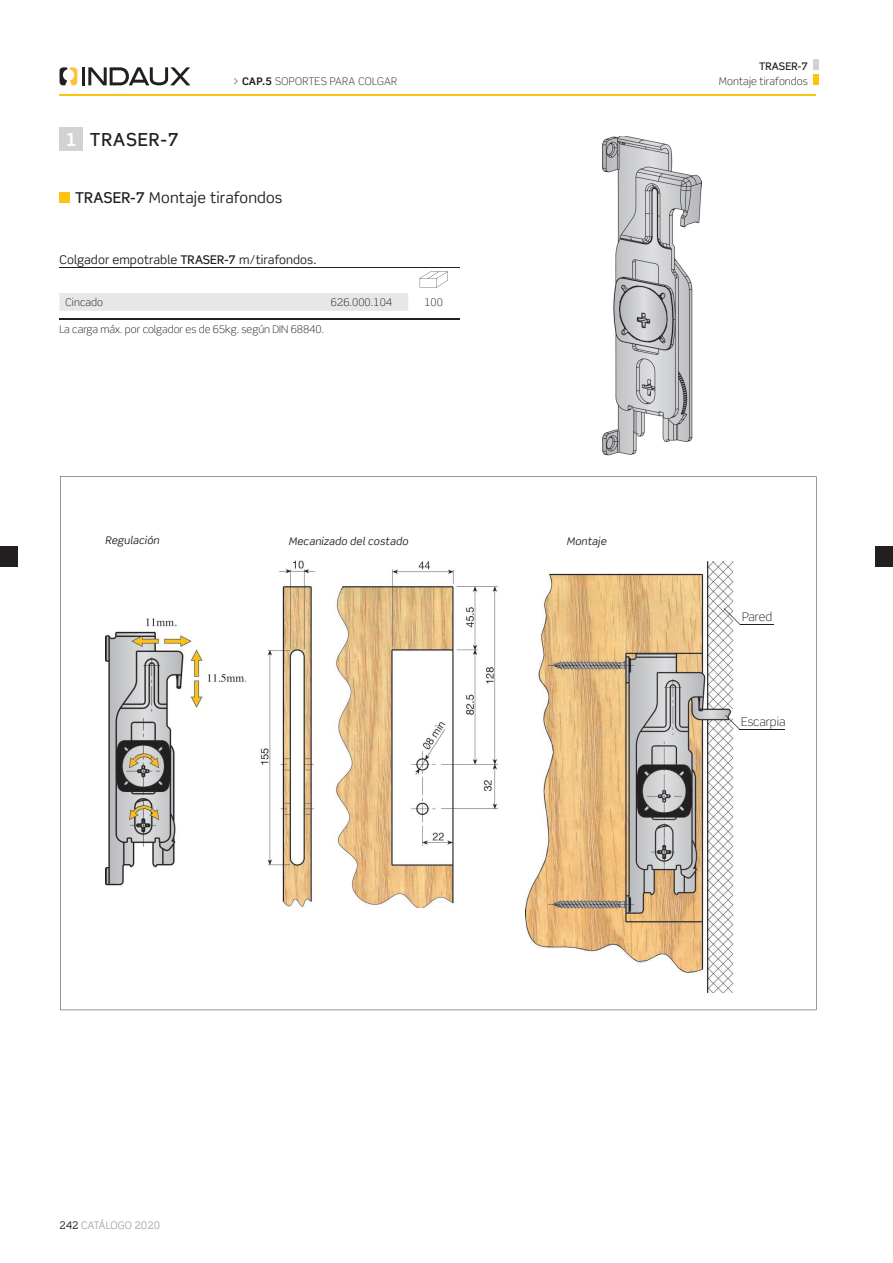
<style>
.page{position:relative;width:893px;height:1263px;background:#fff}
.page>*{position:absolute;margin:0;border:0;box-sizing:border-box;transform-origin:0 0}
.t1{font:500 18px "Scene Pro";letter-spacing:.05em;color:#231f20}
.t2{font:700 18px "Scene Pro";color:#fff}
.t3{font:15px "Scene Pro";letter-spacing:.01em;color:#231f20}
.t4{font:12px "Scene Pro";letter-spacing:.005em;color:#231f20}
.t5{font:300 12px "Scene Pro";color:#231f20}
.t6{font:300 10.5px "Scene Pro";letter-spacing:.01em;color:#231f20}
.t7{font:italic 10.5px "Scene Pro";letter-spacing:.01em;color:#231f20}
.t8{font:300 10.5px "Scene Pro";letter-spacing:.03em;color:#231f20}
.t9{font:10.5px "Scene Pro";color:#a8a9ad}
.t10{font:500 10.5px "Scene Pro";letter-spacing:.01em;color:#231f20}
.s1{font-weight:700}
.s2{font-weight:500}
.s3{color:#231f20}
</style>
<div class="page">
<div style="left:813px;top:60px;width:6px;height:10px;background:#d1d2d4"></div>
<div style="left:813px;top:74px;width:6px;height:11px;background:#fec210"></div>
<hr style="left:60px;top:94px;width:756px;height:1px;background:#fec210">
<svg style="left:60px;top:67px;width:17px;height:18px"></svg>
<hr style="left:82px;top:67px;width:3px;height:18px;background:#231f20">
<svg style="left:88px;top:67px;width:102px;height:18px"></svg>
<svg style="left:60px;top:476px;width:756px;height:534px"></svg>
<img style="left:602px;top:136px;width:99px;height:320px">
<div style="left:60px;top:295px;width:348px;height:16px;background:#e6e7e9"></div>
<hr style="left:60px;top:267px;width:161px;height:1px;background:#231f20">
<hr style="left:221px;top:267px;width:94px;height:1px;background:#231f20">
<hr style="left:315px;top:267px;width:93px;height:1px;background:#231f20">
<hr style="left:408px;top:267px;width:51px;height:1px;background:#231f20">
<hr style="left:60px;top:294px;width:161px;height:1px;background:#e6e7e9">
<hr style="left:221px;top:294px;width:94px;height:1px;background:#e6e7e9">
<hr style="left:315px;top:294px;width:93px;height:1px;background:#e6e7e9">
<hr style="left:60px;top:319px;width:161px;height:1px;background:#231f20">
<hr style="left:221px;top:319px;width:94px;height:1px;background:#231f20">
<hr style="left:315px;top:319px;width:93px;height:1px;background:#231f20">
<hr style="left:408px;top:319px;width:51px;height:1px;background:#231f20">
<svg style="left:420px;top:272px;width:28px;height:15px"></svg>
<img style="left:260px;top:560px;width:238px;height:348px">
<img style="left:526px;top:561px;width:207px;height:432px">
<svg style="left:724px;top:608px;width:17px;height:17px"></svg>
<hr style="left:740px;top:625px;width:34px;height:1px;background:#231f20">
<svg style="left:725px;top:715px;width:15px;height:15px"></svg>
<hr style="left:739px;top:729px;width:46px;height:1px;background:#231f20">
<img style="left:105px;top:618px;width:141px;height:267px">
<div style="left:60px;top:128px;width:23px;height:23px;background:#d1d2d4"></div>
<div style="left:60px;top:192px;width:10px;height:11px;background:#fec210"></div>
<div style="left:876px;top:547px;width:17px;height:20px;background:#231f20"></div>
<div style="left:0;top:547px;width:18px;height:20px;background:#231f20"></div>
<h1 class="t2" style="left:66px;top:129px;width:13px">1</h1>
<h1 class="t1" style="left:90px;top:128px;width:90px">TRASER-7</h1>
<p class="t8" style="left:233px;top:75px;width:166px">&gt; <span class="s1">CAP.5</span> SOPORTES PARA COLGAR</p>
<h2 class="t3" style="left:75px;top:188px;width:209px"><span class="s2">TRASER-7</span> Montaje tirafondos</h2>
<p class="t4" style="left:60px;top:252px;width:258px">Colgador empotrable <span class="s2">TRASER-7</span> m/tirafondos.</p>
<p class="t6" style="left:66px;top:296px;width:39px">Cincado</p>
<p class="t6" style="left:60px;top:323px;width:266px">La carga máx. por colgador es de 65kg. según DIN 68840.</p>
<p class="t6" style="left:331px;top:296px;width:63px">626.000.104</p>
<p class="t6" style="left:424px;top:296px;width:20px">100</p>
<p class="t7" style="left:105px;top:533px;width:55px">Regulación</p>
<p class="t7" style="left:289px;top:535px;width:121px">Mecanizado del costado</p>
<p class="t7" style="left:566px;top:535px;width:41px">Montaje</p>
<p class="t10" style="left:759px;top:60px;width:50px">TRASER-7</p>
<p class="t6" style="left:719px;top:75px;width:91px">Montaje tirafondos</p>
<p class="t5" style="left:742px;top:610px;width:32px">Pared</p>
<p class="t5" style="left:741px;top:714px;width:46px">Escarpia</p>
<p class="t9" style="left:60px;top:1219px;width:102px"><span class="s3">242</span> CATÁLOGO 2020</p>
</div>
